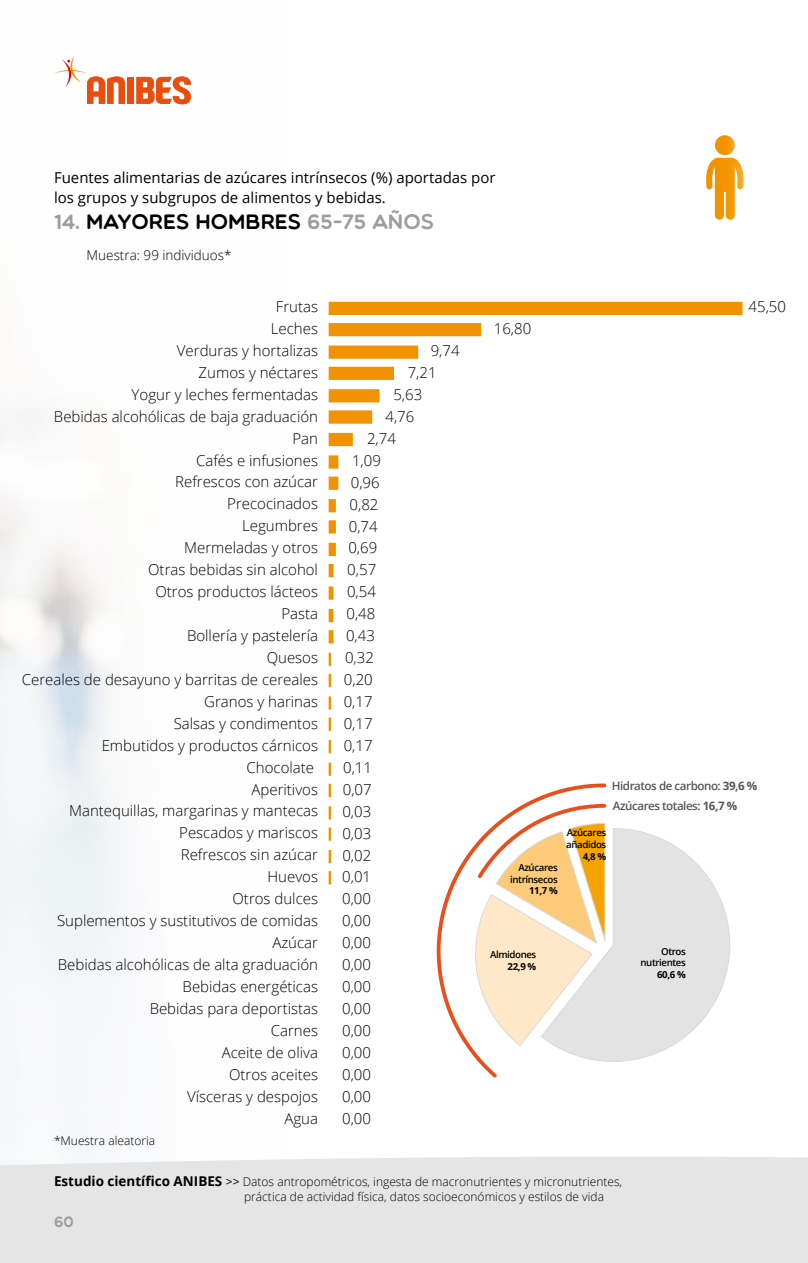
<style>
.page{position:relative;width:808px;height:1263px;background:#fff}
.page>*{position:absolute;margin:0;border:0;box-sizing:border-box;transform-origin:0 0}
.t1{font:21px "Multicolore";color:#000}
.t2{font:300 15px/21.9px "Open Sans";color:#010203;text-align:right}
.t3{font:15px/19.5px "Open Sans";color:#000}
.t4{font:15px "Multicolore";color:#9d9d9c}
.t5{font:300 13.5px "Open Sans";color:#000}
.t6{font:300 12px/15px "Open Sans";color:#000}
.t7{font:600 11.55px "Open Sans";letter-spacing:-.04em;color:#575756}
.t8{font:600 9.75px/11.6px "Open Sans";letter-spacing:-.04em;color:#000;text-align:right}
.t9{font:700 9.75px "Open Sans";color:#000}
.t10{font:6.6px "Myriad Pro";color:#000;scale:1.68 1}
.s1{color:#9d9d9c}
.s2{font-weight:700}
.s3{font-weight:700;font-size:13.5px}
.s4{font-weight:400}
</style>
<div class="page">
<svg style="left:0;top:1148px;width:808px;height:115px;background:#e7e7e7"></svg>
<svg style="left:54px;top:55px;width:71px;height:49px"></svg>
<div style="left:127px;top:77px;width:7px;height:27px;background:#e94e0f"></div>
<svg style="left:136px;top:77px;width:55px;height:27px"></svg>
<svg style="left:329px;top:302px;width:413px;height:582px"></svg>
<svg style="left:715px;top:135px;width:20px;height:20px"></svg>
<svg style="left:706px;top:158px;width:37px;height:62px"></svg>
<svg style="left:608px;top:828px;width:122px;height:234px"></svg>
<svg style="left:435px;top:782px;width:173px;height:296px"></svg>
<svg style="left:462px;top:802px;width:146px;height:244px"></svg>
<p class="t3" style="left:54px;top:168px;width:443px">Fuentes alimentarias de azúcares intrínsecos (%) aportadas por los grupos y subgrupos de alimentos y bebidas.</p>
<h1 class="t1" style="left:54px;top:209px;width:382px"><span class="s1">14.</span> MAYORES HOMBRES <span class="s1">65-75 AÑOS</span></h1>
<p class="t5" style="left:87px;top:246px;width:146px">Muestra: 99 individuos*</p>
<p class="t2" style="left:22px;top:295px;width:298px">Frutas<br>Leches<br>Verduras y hortalizas<br>Zumos y néctares<br>Yogur y leches fermentadas<br>Bebidas alcohólicas de baja graduación<br>Pan<br>Cafés e infusiones<br>Refrescos con azúcar<br>Precocinados<br>Legumbres<br>Mermeladas y otros<br>Otras bebidas sin alcohol<br>Otros productos lácteos<br>Pasta<br>Bollería y pastelería<br>Quesos<br>Cereales de desayuno y barritas de cereales<br>Granos y harinas<br>Salsas y condimentos<br>Embutidos y productos cárnicos<br>Chocolate<br>Aperitivos<br>Mantequillas, margarinas y mantecas<br>Pescados y mariscos<br>Refrescos sin azúcar<br>Huevos<br>Otros dulces<br>Suplementos y sustitutivos de comidas<br>Azúcar<br>Bebidas alcohólicas de alta graduación<br>Bebidas energéticas<br>Bebidas para deportistas<br>Carnes<br>Aceite de oliva<br>Otros aceites<br>Vísceras y despojos<br>Agua</p>
<p class="t6" style="left:54px;top:1132px;width:103px">*Muestra aleatoria</p>
<p class="t2" style="left:431px;top:339px;width:30px">9,74</p>
<p class="t2" style="left:408px;top:361px;width:30px">7,21</p>
<p class="t2" style="left:393px;top:383px;width:30px">5,63</p>
<p class="t2" style="left:385px;top:405px;width:30px">4,76</p>
<p class="t2" style="left:367px;top:427px;width:30px">2,74</p>
<p class="t2" style="left:352px;top:449px;width:30px">1,09</p>
<p class="t2" style="left:351px;top:471px;width:30px">0,96</p>
<p class="t2" style="left:350px;top:493px;width:30px">0,82</p>
<p class="t2" style="left:349px;top:515px;width:30px">0,74</p>
<p class="t2" style="left:348px;top:537px;width:30px">0,69</p>
<p class="t2" style="left:347px;top:559px;width:30px">0,57</p>
<p class="t2" style="left:347px;top:580px;width:30px">0,54</p>
<p class="t2" style="left:346px;top:602px;width:30px">0,48</p>
<p class="t2" style="left:346px;top:624px;width:30px">0,43</p>
<p class="t2" style="left:345px;top:646px;width:30px">0,32</p>
<p class="t2" style="left:344px;top:668px;width:30px">0,20</p>
<p class="t2" style="left:344px;top:690px;width:30px">0,17</p>
<p class="t2" style="left:344px;top:712px;width:30px">0,17</p>
<p class="t2" style="left:344px;top:734px;width:30px">0,17</p>
<p class="t2" style="left:343px;top:756px;width:30px">0,11</p>
<p class="t2" style="left:343px;top:778px;width:30px">0,07</p>
<p class="t2" style="left:342px;top:800px;width:30px">0,03</p>
<p class="t2" style="left:342px;top:822px;width:30px">0,03</p>
<p class="t2" style="left:342px;top:844px;width:30px">0,02</p>
<p class="t2" style="left:342px;top:866px;width:30px">0,01</p>
<p class="t2" style="left:342px;top:887px;width:30px">0,00</p>
<p class="t2" style="left:342px;top:909px;width:30px">0,00</p>
<p class="t2" style="left:342px;top:931px;width:30px">0,00</p>
<p class="t2" style="left:342px;top:953px;width:30px">0,00</p>
<p class="t2" style="left:342px;top:975px;width:30px">0,00</p>
<p class="t2" style="left:342px;top:997px;width:30px">0,00</p>
<p class="t2" style="left:342px;top:1019px;width:30px">0,00</p>
<p class="t2" style="left:342px;top:1041px;width:30px">0,00</p>
<p class="t2" style="left:342px;top:1063px;width:30px">0,00</p>
<p class="t2" style="left:342px;top:1085px;width:30px">0,00</p>
<p class="t2" style="left:342px;top:1107px;width:30px">0,00</p>
<p class="t10" style="left:348px;top:940px;width:17px">(AEN)</p>
<p class="t2" style="left:494px;top:317px;width:39px">16,80</p>
<p class="t2" style="left:748px;top:295px;width:39px">45,50</p>
<p class="t8" style="left:510px;top:862px;width:49px">Azúcares intrínsecos</p>
<p class="t9" style="left:529px;top:884px;width:30px">11,7 %</p>
<p class="t7" style="left:612px;top:778px;width:147px">Hidratos de carbono: <span class="s2">39,6 %</span></p>
<p class="t7" style="left:613px;top:798px;width:126px">Azúcares totales: <span class="s2">16,7 %</span></p>
<p class="t8" style="left:566px;top:827px;width:42px;text-align:left">Azúcares añadidos</p>
<p class="t9" style="left:583px;top:849px;width:25px">4,8 %</p>
<p class="t8" style="left:490px;top:949px;width:48px">Almidones</p>
<p class="t9" style="left:508px;top:959px;width:30px">22,9 %</p>
<p class="t8" style="left:640px;top:945px;width:47px">Otros nutrientes</p>
<p class="t9" style="left:657px;top:967px;width:30px">60,6 %</p>
<p class="t6" style="left:244px;top:1174px;width:380px;text-indent:-190px"><span class="s3">Estudio científico ANIBES</span> <span class="s4">&gt;&gt;</span> Datos antropométricos, ingesta de macronutrientes y micronutrientes, práctica de actividad física, datos socioeconómicos y estilos de vida</p>
<p class="t4" style="left:54px;top:1212px;width:21px">60</p>
</div>
